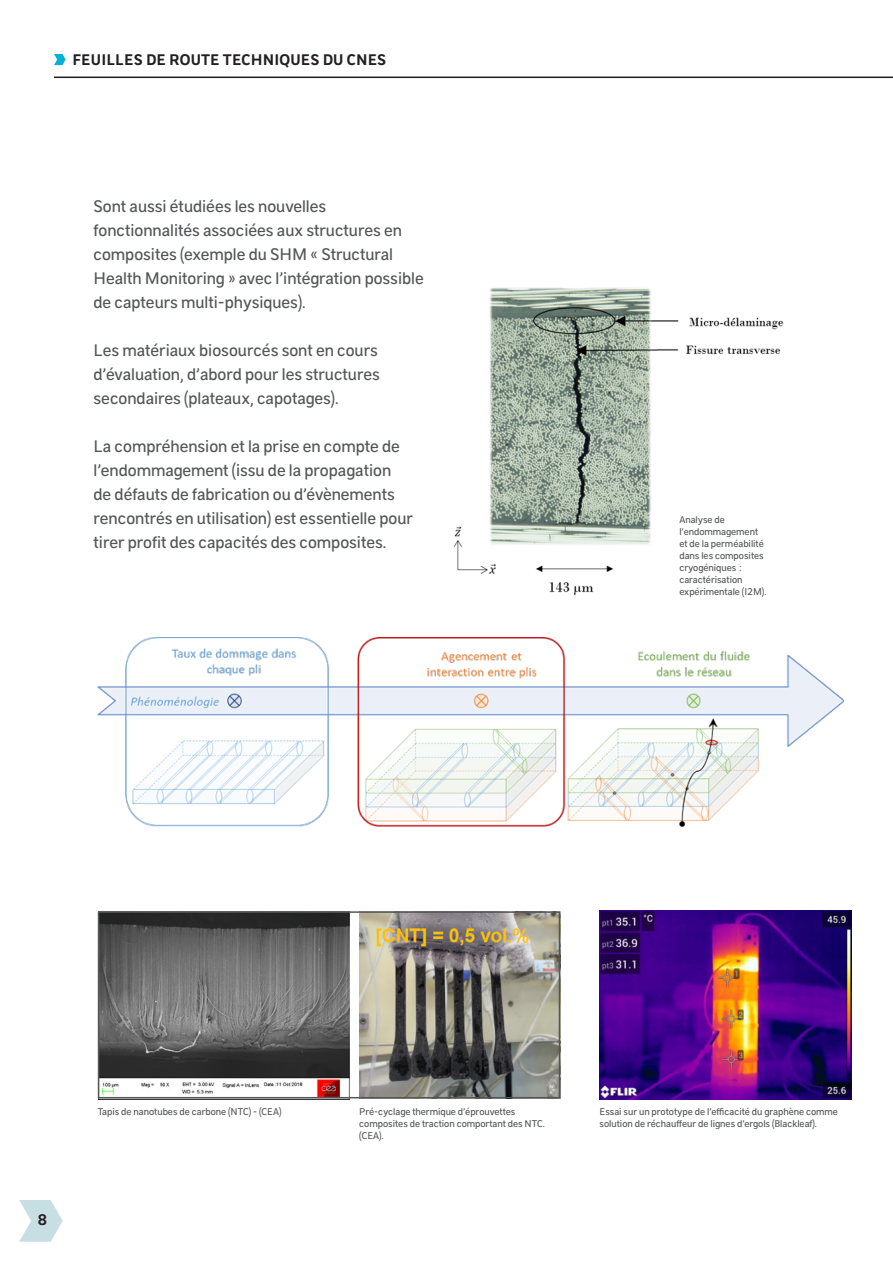
<style>
.page{position:relative;width:893px;height:1263px;background:#fff}
.page>*{position:absolute;margin:0;border:0;box-sizing:border-box;transform-origin:0 0}
.t1{font:18px/24px "CNES Sans";color:#545557}
.t2{font:700 16.5px "CNES Sans";letter-spacing:.01em;color:#231f20}
.t3{font:10.5px/12px "CNES Sans";color:#545557}
</style>
<div class="page">
<svg style="left:54px;top:54px;width:12px;height:11px"></svg>
<svg style="left:19px;top:1200px;width:44px;height:42px"></svg>
<hr style="left:54px;top:77px;width:839px;height:1px;background:#231f20">
<img style="left:99px;top:914px;width:251px;height:185px">
<img style="left:600px;top:910px;width:252px;height:189px">
<img style="left:359px;top:914px;width:198px;height:181px">
<img style="left:453px;top:287px;width:331px;height:308px">
<img style="left:98px;top:637px;width:745px;height:189px">
<div style="left:98px;top:911px;width:462px;height:187px;border:2px solid #545557"></div>
<p class="t2" style="left:72px;top:50px;width:315px">FEUILLES DE ROUTE TECHNIQUES DU CNES</p>
<p class="t1" style="left:94px;top:194px;width:332px">Sont aussi étudiées les nouvelles fonctionnalités associées aux structures en composites (exemple du SHM « Structural Health Monitoring » avec l’intégration possible de capteurs multi-physiques).</p>
<p class="t1" style="left:94px;top:338px;width:288px;text-align:justify">Les matériaux biosourcés sont en cours d’évaluation, d’abord pour les structures secondaires (plateaux, capotages).</p>
<p class="t1" style="left:94px;top:434px;width:321px">La compréhension et la prise en compte de l’endommagement (issu de la propagation de défauts de fabrication ou d’évènements rencontrés en utilisation) est essentielle pour tirer profit des capacités des composites.</p>
<p class="t3" style="left:679px;top:514px;width:89px">Analyse de l’endommagement et de la perméabilité dans les composites cryogéniques : caractérisation expérimentale (I2M).</p>
<p class="t2" style="left:37px;top:1210px;width:11px">8</p>
<p class="t3" style="left:98px;top:1106px;width:185px">Tapis de nanotubes de carbone (NTC) - (CEA)</p>
<p class="t3" style="left:359px;top:1106px;width:187px">Pré-cyclage thermique d’éprouvettes composites de traction comportant des NTC. (CEA).</p>
<p class="t3" style="left:600px;top:1106px;width:240px">Essai sur un prototype de l’efficacité du graphène comme solution de réchauffeur de lignes d’ergols (Blackleaf).</p>
</div>
